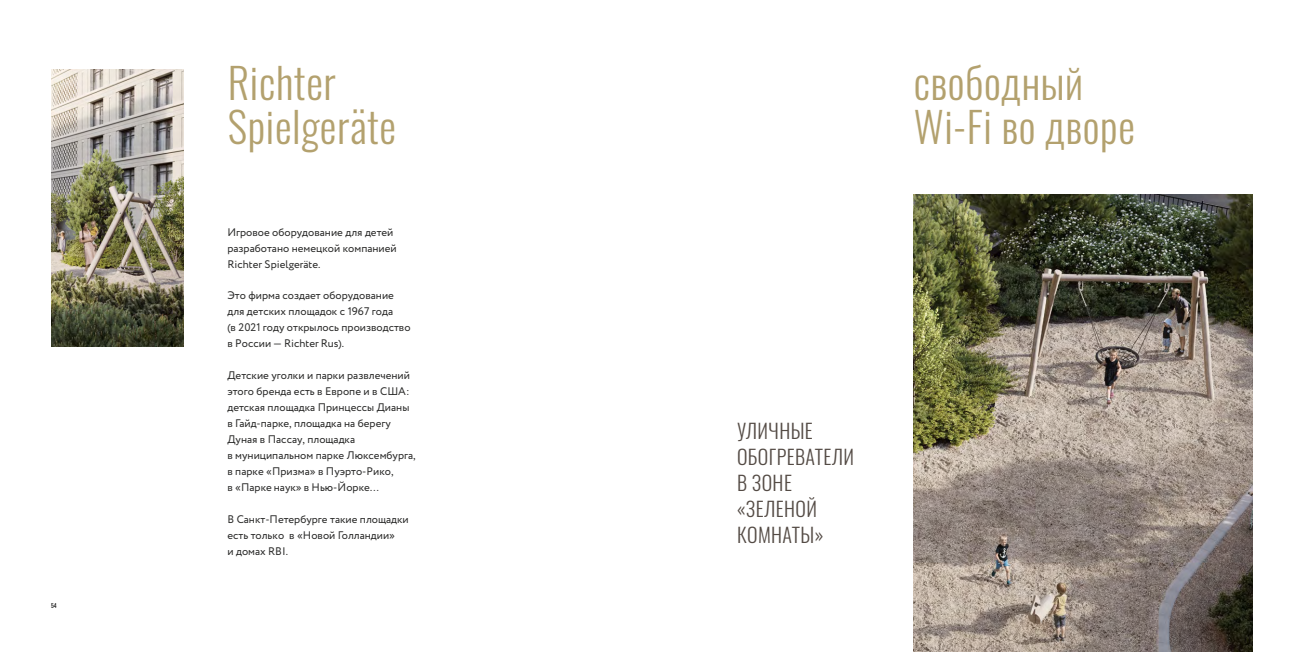
<style>
.page{position:relative;width:1304px;height:652px;background:#fff}
.page>*{position:absolute;margin:0;border:0;box-sizing:border-box;transform-origin:0 0}
.t1{font:300 42px/44px "Oswald";letter-spacing:.015em;color:#b3a16e}
.t2{font:300 20px/26px "Oswald";letter-spacing:.02em;color:#544b45}
.t3{font:11px/16px "Circe";color:#282827}
.t4{font:7px "Bebas Neue";color:#000}
</style>
<div class="page">
<img style="left:914px;top:194px;width:339px;height:458px">
<img style="left:51px;top:69px;width:133px;height:278px">
<h1 class="t1" style="left:228px;top:57px;width:170px">Richter<br>Spielgeräte</h1>
<p class="t3" style="left:227px;top:224px;width:171px">Игровое оборудование для детей разработано немецкой компанией<br>Richter Spielgeräte.</p>
<p class="t3" style="left:227px;top:288px;width:185px">Это фирма создает оборудование для детских площадок с 1967 года<br>(в 2021 году открылось производство в России — Richter Rus).</p>
<p class="t3" style="left:227px;top:368px;width:190px">Детские уголки и парки развлечений этого бренда есть в Европе и в США: детская площадка Принцессы Дианы в Гайд-парке, площадка на берегу<br>Дуная в Пассау, площадка<br>в муниципальном парке Люксембурга, в парке «Призма» в Пуэрто-Рико,<br>в «Парке наук» в Нью-Йорке…</p>
<p class="t3" style="left:227px;top:512px;width:183px">В Санкт-Петербурге такие площадки есть только в «Новой Голландии»<br>и домах RBI.</p>
<h1 class="t1" style="left:914px;top:56px;width:223px">свободный<br>Wi-Fi во дворе</h1>
<h2 class="t2" style="left:737px;top:416px;width:119px">УЛИЧНЫЕ<br>ОБОГРЕВАТЕЛИ<br>В ЗОНЕ «ЗЕЛЕНОЙ<br>КОМНАТЫ»</h2>
<p class="t4" style="left:51px;top:602px;width:7px">54</p>
<p class="t4" style="left:1247px;top:602px;width:7px">55</p>
</div>
